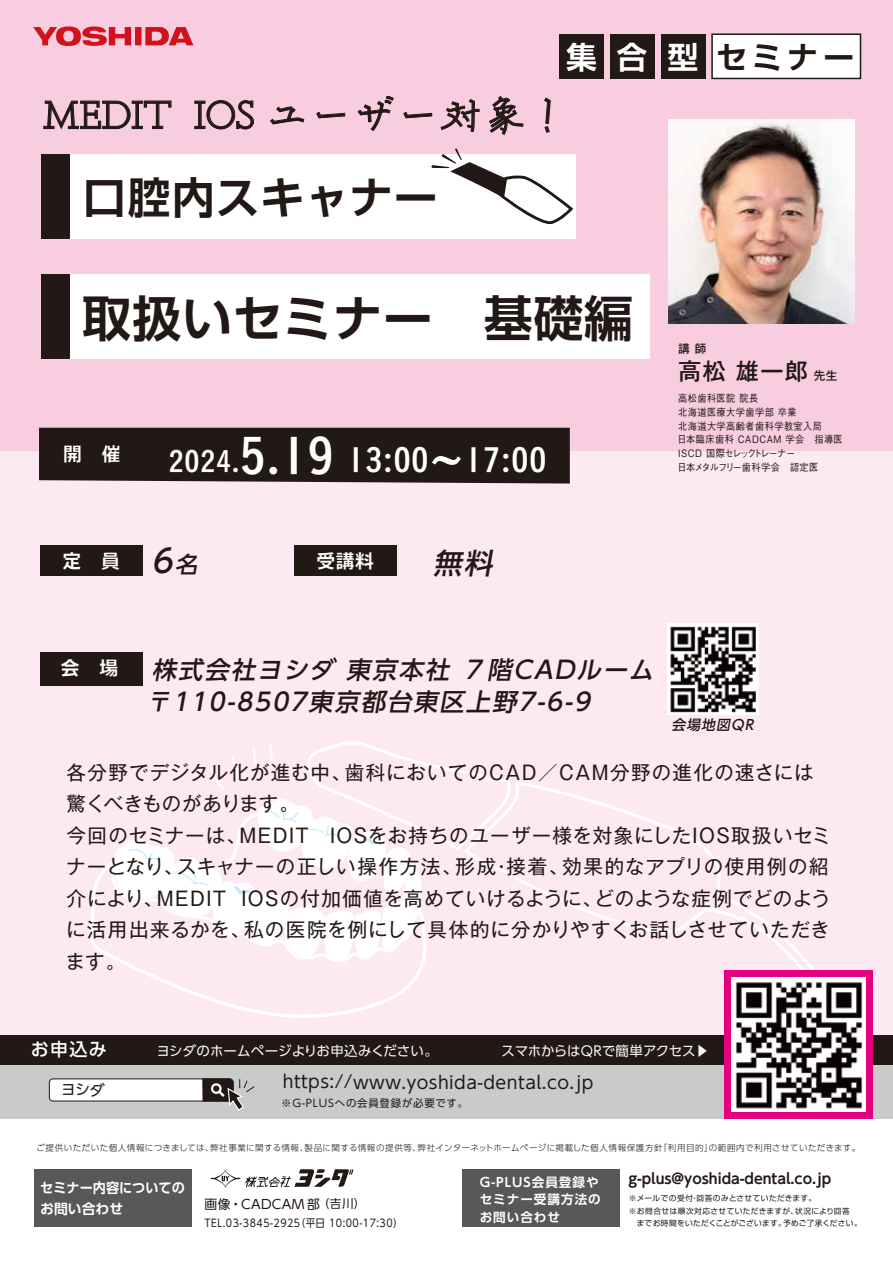
<style>
.page{position:relative;width:893px;height:1263px;background:#fff}
.page>*{position:absolute;margin:0;border:0;box-sizing:border-box;transform-origin:0 0}
.t1{font:700 48.9px "Shin Go Pr 6 N De";letter-spacing:.025em;color:#221815}
.t2{font:43.5px "TA kai regular";color:#221815}
.t3{font:700 43.35px "Shin Go Pr 6 N De";letter-spacing:.025em;color:#221815}
.t4{font:32.4px "Koburina Go Std N W6";letter-spacing:.05em;color:#fff}
.t5{font:700 30.75px "Shin Go Pr 6 N De";letter-spacing:.17em;color:#221815}
.t6{font:italic 500 28.65px "UD Shin Go Pr 6 N";color:#221815}
.t7{font:italic 500 24.45px/31.5px "UD Shin Go Pr 6 N";color:#221815}
.t8{font:500 23.25px "Gothic MB101 Pr 6 N";color:#221815}
.t9{font:19.5px/31.5px "Gothic MB101 Pr 6 N";letter-spacing:.05em;color:#221815}
.t10{font:18.75px "VDL V7 Gothic Bold";color:#fff}
.t11{font:500 18px "UD Shin Go Pr 6 N";color:#fff}
.t12{font:17.4px "UD Shin Go Pr 6 N";letter-spacing:.025em;color:#221815}
.t13{font:15px "UD Shin Go Pr 6 N";color:#221815}
.t14{font:700 14.25px "UD Shin Go Pr 6 N De";color:#221815}
.t15{font:italic 500 13.95px "UD Shin Go Pr 6 N";color:#221815}
.t16{font:700 13.8px/20.5px "UD Shin Go Pr 6 N De";color:#fff;scale:.95 1}
.t17{font:13.5px "UD Shin Go Pr 6 N";letter-spacing:-.005em;color:#f7f8f8}
.t18{font:12.75px "UD Shin Go Pr 6 N";letter-spacing:.035em;color:#221815}
.t19{font:700 12.6px/17.4px "UD Shin Go Pr 6 N De";letter-spacing:.075em;color:#fff}
.t20{font:500 11.7px "Gothic MB101 Pr 6 N";color:#221815}
.t21{font:10.65px "UD Shin Go Pr 6 N";letter-spacing:.05em;color:#221815;scale:.9 1}
.t22{font:10.35px "UD Shin Go Pr 6 N";letter-spacing:.075em;color:#221815}
.t23{font:500 10.2px/13.6px "Gothic BBB Pr 6 N";letter-spacing:.05em;color:#221815;scale:.9 1}
.t24{font:300 8.55px "UD Shin Go Pr 6 N";letter-spacing:.055em;color:#221815}
.t25{font:7.65px/11.6px "Shin Go Pr 6 N";letter-spacing:.045em;color:#221815}
.t26{font:7.65px "Shin Go Pr 6 N";letter-spacing:.065em;color:#221815}
.s1{color:#fff}
.s2{font-size:28.65px}
.s3{font-size:48.75px}
.s4{font-size:51.75px}
.s5{font-family:"UD Shin Go Pr 6 N";font-weight:500;font-style:italic;font-size:31.95px;color:#221815}
.s6{font-family:"UD Shin Go Pr 6 N";font-weight:500;font-style:italic;font-size:22.5px;color:#221815}
.s7{font-size:11.7px}
</style>
<div class="page">
<div style="left:0;top:0;width:893px;height:452px;background:#f8cde0"></div>
<div style="left:0;top:452px;width:893px;height:583px;background:#fce9f1"></div>
<svg style="left:516px;top:782px;width:299px;height:188px"></svg>
<svg style="left:90px;top:867px;width:332px;height:151px"></svg>
<svg style="left:105px;top:741px;width:411px;height:228px"></svg>
<img style="left:668px;top:119px;width:186px;height:205px">
<div style="left:135px;top:27px;width:7px;height:18px;background:#d0121b"></div>
<svg style="left:33px;top:26px;width:98px;height:20px"></svg>
<svg style="left:145px;top:27px;width:48px;height:18px"></svg>
<div style="left:39px;top:428px;width:531px;height:55px;background:#221815"></div>
<div style="left:560px;top:34px;width:44px;height:44px;background:#221815"></div>
<div style="left:610px;top:34px;width:45px;height:44px;background:#221815"></div>
<div style="left:661px;top:34px;width:44px;height:44px;background:#221815"></div>
<div style="left:711px;top:33px;width:150px;height:46px;background:#fff;border:2px solid #221815"></div>
<div style="left:40px;top:545px;width:103px;height:31px;background:#221815"></div>
<div style="left:40px;top:652px;width:103px;height:34px;background:#221815"></div>
<div style="left:294px;top:545px;width:103px;height:31px;background:#221815"></div>
<div style="left:0;top:1056px;width:893px;height:62px;background:#c9caca"></div>
<div style="left:0;top:1035px;width:893px;height:30px;background:#221815"></div>
<div style="left:34px;top:1170px;width:157px;height:57px;background:#595757"></div>
<div style="left:462px;top:1170px;width:157px;height:57px;background:#595757"></div>
<div style="left:49px;top:1079px;width:184px;height:22px;background:#fff;border-radius:4px"></div>
<div style="left:49px;top:1078px;width:184px;height:23px;border:1px solid #221815;border-radius:4px"></div>
<svg style="left:202px;top:1078px;width:53px;height:33px"></svg>
<div style="left:724px;top:970px;width:149px;height:148px;background:#e4007f"></div>
<img style="left:667px;top:624px;width:91px;height:90px">
<svg style="left:210px;top:1169px;width:144px;height:19px"></svg>
<div style="left:68px;top:154px;width:508px;height:84px;background:#fff"></div>
<div style="left:68px;top:275px;width:581px;height:84px;background:#fff"></div>
<div style="left:42px;top:154px;width:28px;height:84px;background:#221815"></div>
<div style="left:42px;top:275px;width:28px;height:84px;background:#221815"></div>
<svg style="left:43px;top:100px;width:128px;height:29px"></svg>
<svg style="left:194px;top:100px;width:60px;height:29px"></svg>
<svg style="left:270px;top:106px;width:34px;height:18px"></svg>
<svg style="left:316px;top:112px;width:29px;height:6px"></svg>
<svg style="left:358px;top:96px;width:36px;height:35px"></svg>
<svg style="left:403px;top:112px;width:29px;height:6px"></svg>
<svg style="left:441px;top:99px;width:38px;height:33px"></svg>
<svg style="left:489px;top:96px;width:34px;height:39px"></svg>
<svg style="left:544px;top:98px;width:7px;height:35px"></svg>
<svg style="left:431px;top:148px;width:142px;height:77px"></svg>
<img style="left:731px;top:977px;width:135px;height:135px">
<h2 class="t2" style="left:43px;top:94px;width:528px">MEDIT IOS ユーザー対象！</h2>
<h3 class="t5" style="left:566px;top:32px;width:290px"><span class="s1">集 合 型</span>セミナー</h3>
<h3 class="t3" style="left:83px;top:162px;width:356px">口腔内スキャナー</h3>
<h1 class="t1" style="left:82px;top:278px;width:552px">取扱いセミナー　基礎編</h1>
<p class="t10" style="left:63px;top:441px;width:59px">開　催</p>
<h3 class="t4" style="left:169px;top:435px;width:378px"><span class="s2">2024.</span><span class="s3">5.19</span> 13:00<span class="s4">~</span>17:00</h3>
<p class="t10" style="left:63px;top:548px;width:143px">定　員 <span class="s5">6</span><span class="s6">名</span></p>
<p class="t10" style="left:316px;top:548px;width:59px">受講料</p>
<h3 class="t6" style="left:433px;top:540px;width:69px">無料</h3>
<p class="t20" style="left:678px;top:338px;width:30px">講 師</p>
<p class="t8" style="left:678px;top:352px;width:161px">高松 雄一郎 <span class="s7">先生</span></p>
<p class="t23" style="left:677px;top:391px;width:185px">高松歯科医院 院長<br>北海道医療大学歯学部 卒業<br>北海道大学高齢者歯科学教室入局<br>日本臨床歯科 CADCAM 学会　指導医<br>ISCD 国際セレックトレーナー<br>日本メタルフリー歯科学会　認定医</p>
<p class="t10" style="left:61px;top:655px;width:59px">会　場</p>
<p class="t7" style="left:146px;top:654px;width:515px">株式会社ヨシダ 東京本社 ７階CADルーム〒110-8507東京都台東区上野7-6-9</p>
<p class="t15" style="left:671px;top:714px;width:87px">会場地図QR</p>
<p class="t9" style="left:65px;top:755px;width:767px">各分野でデジタル化が進む中、歯科においてのＣＡＤ／ＣＡＭ分野の進化の速さには驚くべきものがあります。<br>今回のセミナーは、MEDIT IOSをお持ちのユーザー様を対象にしたIOS取扱いセミナーとなり、スキャナーの正しい操作方法、形成・接着、効果的なアプリの使用例の紹介により、MEDIT IOSの付加価値を高めていけるように、どのような症例でどのように活用出来るかを、私の医院を例にして具体的に分かりやすくお話しさせていただきます。</p>
<p class="t11" style="left:31px;top:1035px;width:78px">お申込み</p>
<p class="t17" style="left:157px;top:1040px;width:283px">ヨシダのホームページよりお申込みください。</p>
<p class="t17" style="left:501px;top:1040px;width:209px">スマホからはQRで簡単アクセス▶</p>
<p class="t13" style="left:61px;top:1077px;width:45px">ヨシダ</p>
<p class="t12" style="left:283px;top:1068px;width:312px">https://www.yoshida-dental.co.jp</p>
<p class="t22" style="left:281px;top:1095px;width:188px">※G-PLUSへの会員登録が必要です。</p>
<p class="t24" style="left:37px;top:1141px;width:825px">ご提供いただいた個人情報につきましては、弊社事業に関する情報、製品に関する情報の提供等、弊社インターネットホームページに掲載した個人情報保護方針「利用目的」の範囲内で利用させていただきます。</p>
<p class="t16" style="left:40px;top:1177px;width:154px">セミナー内容についてのお問い合わせ</p>
<p class="t19" style="left:480px;top:1173px;width:123px">G-PLUS会員登録やセミナー受講方法のお問い合わせ</p>
<p class="t14" style="left:628px;top:1166px;width:204px">g-plus@yoshida-dental.co.jp</p>
<p class="t25" style="left:629px;top:1205px;width:234px">※お問合せは順次対応させていただきますが、状況により回答<br>　までお時間をいただくことがございます。予めご了承ください。</p>
<p class="t26" style="left:629px;top:1192px;width:189px">※メールでの受付・回答のみとさせていただきます。</p>
<p class="t18" style="left:205px;top:1193px;width:163px">画像・CADCAM 部<span class="s7">（吉川）</span></p>
<p class="t21" style="left:205px;top:1215px;width:222px">TEL.03-3845-2925（平日 10:00-17:30）</p>
</div>
